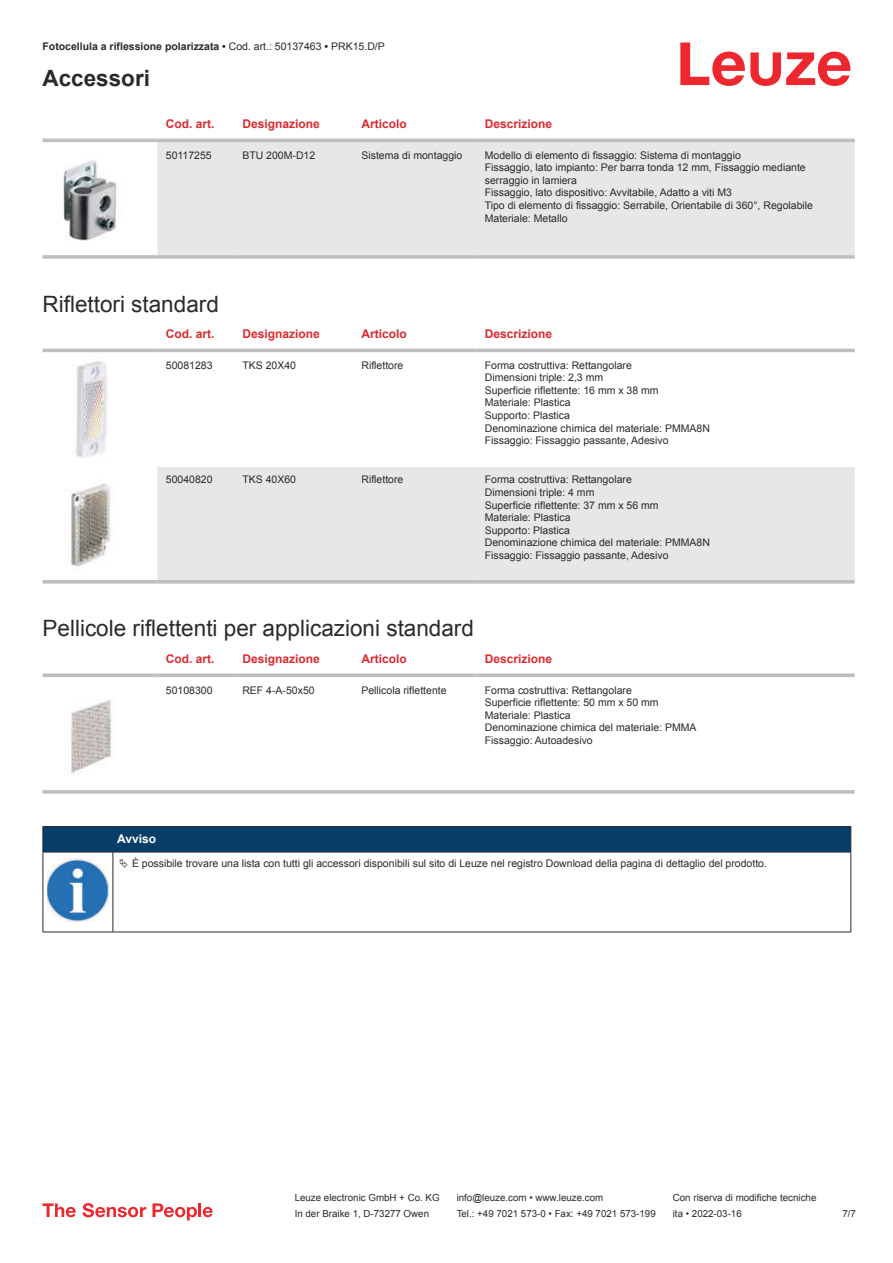
<style>
.page{position:relative;width:893px;height:1263px;background:#fff}
.page>*{position:absolute;margin:0;border:0;box-sizing:border-box;transform-origin:0 0}
.t1{font:22.5px "Arial";color:#2b292a}
.t2{font:700 22.5px "Arial";color:#2b292a}
.t3{font:700 12px "Arial";color:#db2a30}
.t4{font:700 12px "Arial";color:#fff}
.t5{font:10.5px/12.6px "Arial";color:#2b292a}
.t6{font:700 10.5px "Arial";color:#2b292a}
.t7{font:9.75px "Arial";color:#2b292a}
.s1{font-weight:400}
</style>
<div class="page">
<svg style="left:680px;top:43px;width:170px;height:43px"></svg>
<svg style="left:43px;top:138px;width:812px;height:1px"></svg>
<div style="left:157px;top:142px;width:698px;height:113px;background:#e6e7e9"></div>
<hr style="left:43px;top:139px;width:114px;height:3px;background:#bdbfc1">
<hr style="left:157px;top:139px;width:77px;height:3px;background:#bdbfc1">
<hr style="left:234px;top:139px;width:119px;height:3px;background:#bdbfc1">
<hr style="left:353px;top:139px;width:123px;height:3px;background:#bdbfc1">
<hr style="left:476px;top:139px;width:379px;height:3px;background:#bdbfc1">
<svg style="left:43px;top:255px;width:114px;height:4px"></svg>
<hr style="left:157px;top:255px;width:77px;height:4px;background:#bdbfc1">
<svg style="left:234px;top:255px;width:119px;height:4px"></svg>
<svg style="left:353px;top:255px;width:123px;height:4px"></svg>
<hr style="left:476px;top:255px;width:379px;height:4px;background:#bdbfc1">
<img style="left:63px;top:160px;width:54px;height:81px">
<svg style="left:43px;top:348px;width:812px;height:5px;fill:#efeff0"></svg>
<div style="left:157px;top:467px;width:698px;height:113px;background:#e6e7e9"></div>
<hr style="left:43px;top:349px;width:114px;height:3px;background:#bdbfc1">
<hr style="left:157px;top:349px;width:77px;height:3px;background:#bdbfc1">
<hr style="left:234px;top:349px;width:119px;height:3px;background:#bdbfc1">
<hr style="left:353px;top:349px;width:123px;height:3px;background:#bdbfc1">
<hr style="left:476px;top:349px;width:379px;height:3px;background:#bdbfc1">
<svg style="left:43px;top:580px;width:114px;height:4px"></svg>
<svg style="left:157px;top:580px;width:77px;height:4px"></svg>
<svg style="left:234px;top:580px;width:119px;height:4px"></svg>
<svg style="left:353px;top:580px;width:123px;height:4px"></svg>
<svg style="left:476px;top:580px;width:379px;height:4px;background:#c3c5c7"></svg>
<img style="left:73px;top:361px;width:34px;height:97px">
<img style="left:70px;top:483px;width:41px;height:84px">
<svg style="left:43px;top:673px;width:114px;height:4px"></svg>
<svg style="left:157px;top:673px;width:77px;height:4px"></svg>
<svg style="left:234px;top:673px;width:119px;height:4px"></svg>
<svg style="left:353px;top:673px;width:123px;height:4px"></svg>
<svg style="left:476px;top:673px;width:379px;height:4px;background:#c5c7c8"></svg>
<svg style="left:43px;top:790px;width:114px;height:4px"></svg>
<svg style="left:157px;top:790px;width:77px;height:4px"></svg>
<svg style="left:234px;top:790px;width:119px;height:4px"></svg>
<svg style="left:353px;top:790px;width:123px;height:4px"></svg>
<svg style="left:476px;top:790px;width:379px;height:4px;background:#c3c5c7"></svg>
<img style="left:71px;top:700px;width:41px;height:74px">
<hr style="left:43px;top:852px;width:70px;height:1px;background:#2b292a">
<svg style="left:43px;top:826px;width:808px;height:26px;background:#083c65"></svg>
<hr style="left:113px;top:852px;width:738px;height:1px;background:#2b292a">
<hr style="left:43px;top:852px;width:1px;height:75px;background:#2b292a">
<hr style="left:113px;top:852px;width:1px;height:75px;background:#2b292a">
<hr style="left:850px;top:852px;width:1px;height:75px;background:#2b292a">
<hr style="left:43px;top:931px;width:70px;height:1px;background:#2b292a">
<hr style="left:113px;top:931px;width:738px;height:1px;background:#2b292a">
<img style="left:47px;top:858px;width:61px;height:63px">
<svg style="left:43px;top:1203px;width:33px;height:14px"></svg>
<svg style="left:83px;top:1203px;width:63px;height:14px"></svg>
<svg style="left:153px;top:1203px;width:44px;height:17px"></svg>
<hr style="left:198px;top:1203px;width:3px;height:14px;background:#ed272d">
<svg style="left:203px;top:1207px;width:10px;height:10px"></svg>
<p class="t6" style="left:43px;top:43px;width:344px">Fotocellula a riflessione polarizzata • <span class="s1">Cod. art.: 50137463</span> • <span class="s1">PRK15.D/P</span></p>
<h1 class="t2" style="left:43px;top:70px;width:109px">Accessori</h1>
<p class="t3" style="left:166px;top:119px;width:50px">Cod. art.</p>
<p class="t3" style="left:242px;top:119px;width:79px">Designazione</p>
<p class="t3" style="left:361px;top:119px;width:47px">Articolo</p>
<p class="t3" style="left:485px;top:119px;width:69px">Descrizione</p>
<p class="t5" style="left:166px;top:150px;width:47px">50117255</p>
<p class="t5" style="left:242px;top:150px;width:74px">BTU 200M-D12</p>
<p class="t5" style="left:361px;top:150px;width:102px">Sistema di montaggio</p>
<p class="t5" style="left:485px;top:150px;width:330px">Modello di elemento di fissaggio: Sistema di montaggio<br>Fissaggio, lato impianto: Per barra tonda 12 mm, Fissaggio mediante serraggio in lamiera<br>Fissaggio, lato dispositivo: Avvitabile, Adatto a viti M3<br>Tipo di elemento di fissaggio: Serrabile, Orientabile di 360°, Regolabile Materiale: Metallo</p>
<h1 class="t1" style="left:43px;top:295px;width:178px">Riflettori standard</h1>
<p class="t3" style="left:166px;top:329px;width:50px">Cod. art.</p>
<p class="t3" style="left:242px;top:329px;width:79px">Designazione</p>
<p class="t3" style="left:361px;top:329px;width:47px">Articolo</p>
<p class="t3" style="left:485px;top:329px;width:69px">Descrizione</p>
<p class="t5" style="left:166px;top:360px;width:48px">50081283</p>
<p class="t5" style="left:242px;top:360px;width:55px">TKS 20X40</p>
<p class="t5" style="left:361px;top:360px;width:44px">Riflettore</p>
<p class="t5" style="left:485px;top:360px;width:227px">Forma costruttiva: Rettangolare<br>Dimensioni triple: 2,3 mm<br>Superficie riflettente: 16 mm x 38 mm<br>Materiale: Plastica<br>Supporto: Plastica<br>Denominazione chimica del materiale: PMMA8N<br>Fissaggio: Fissaggio passante, Adesivo</p>
<p class="t5" style="left:166px;top:474px;width:48px">50040820</p>
<p class="t5" style="left:242px;top:474px;width:55px">TKS 40X60</p>
<p class="t5" style="left:361px;top:474px;width:44px">Riflettore</p>
<p class="t5" style="left:485px;top:474px;width:227px">Forma costruttiva: Rettangolare<br>Dimensioni triple: 4 mm<br>Superficie riflettente: 37 mm x 56 mm<br>Materiale: Plastica<br>Supporto: Plastica<br>Denominazione chimica del materiale: PMMA8N<br>Fissaggio: Fissaggio passante, Adesivo</p>
<h1 class="t1" style="left:43px;top:620px;width:433px">Pellicole riflettenti per applicazioni standard</h1>
<p class="t3" style="left:166px;top:654px;width:50px">Cod. art.</p>
<p class="t3" style="left:242px;top:654px;width:79px">Designazione</p>
<p class="t3" style="left:361px;top:654px;width:47px">Articolo</p>
<p class="t3" style="left:485px;top:654px;width:69px">Descrizione</p>
<p class="t5" style="left:166px;top:684px;width:48px">50108300</p>
<p class="t5" style="left:242px;top:684px;width:74px">REF 4-A-50x50</p>
<p class="t5" style="left:361px;top:684px;width:87px">Pellicola riflettente</p>
<p class="t5" style="left:485px;top:684px;width:213px">Forma costruttiva: Rettangolare<br>Superficie riflettente: 50 mm x 50 mm<br>Materiale: Plastica<br>Denominazione chimica del materiale: PMMA<br>Fissaggio: Autoadesivo</p>
<p class="t4" style="left:117px;top:835px;width:40px">Avviso</p>
<p class="t5" style="left:132px;top:858px;width:636px">È possibile trovare una lista con tutti gli accessori disponibili sul sito di Leuze nel registro Download della pagina di dettaglio del prodotto.</p>
<p class="t7" style="left:295px;top:1194px;width:146px">Leuze electronic GmbH + Co. KG</p>
<p class="t7" style="left:457px;top:1194px;width:148px">info@leuze.com • www.leuze.com</p>
<p class="t7" style="left:673px;top:1194px;width:145px">Con riserva di modifiche tecniche</p>
<p class="t7" style="left:295px;top:1210px;width:136px">In der Braike 1, D-73277 Owen</p>
<p class="t7" style="left:457px;top:1210px;width:201px">Tel.: +49 7021 573-0 • Fax: +49 7021 573-199</p>
<p class="t7" style="left:673px;top:1210px;width:70px">ita • 2022-03-16</p>
<p class="t7" style="left:842px;top:1210px;width:15px">7 /7</p>
</div>
